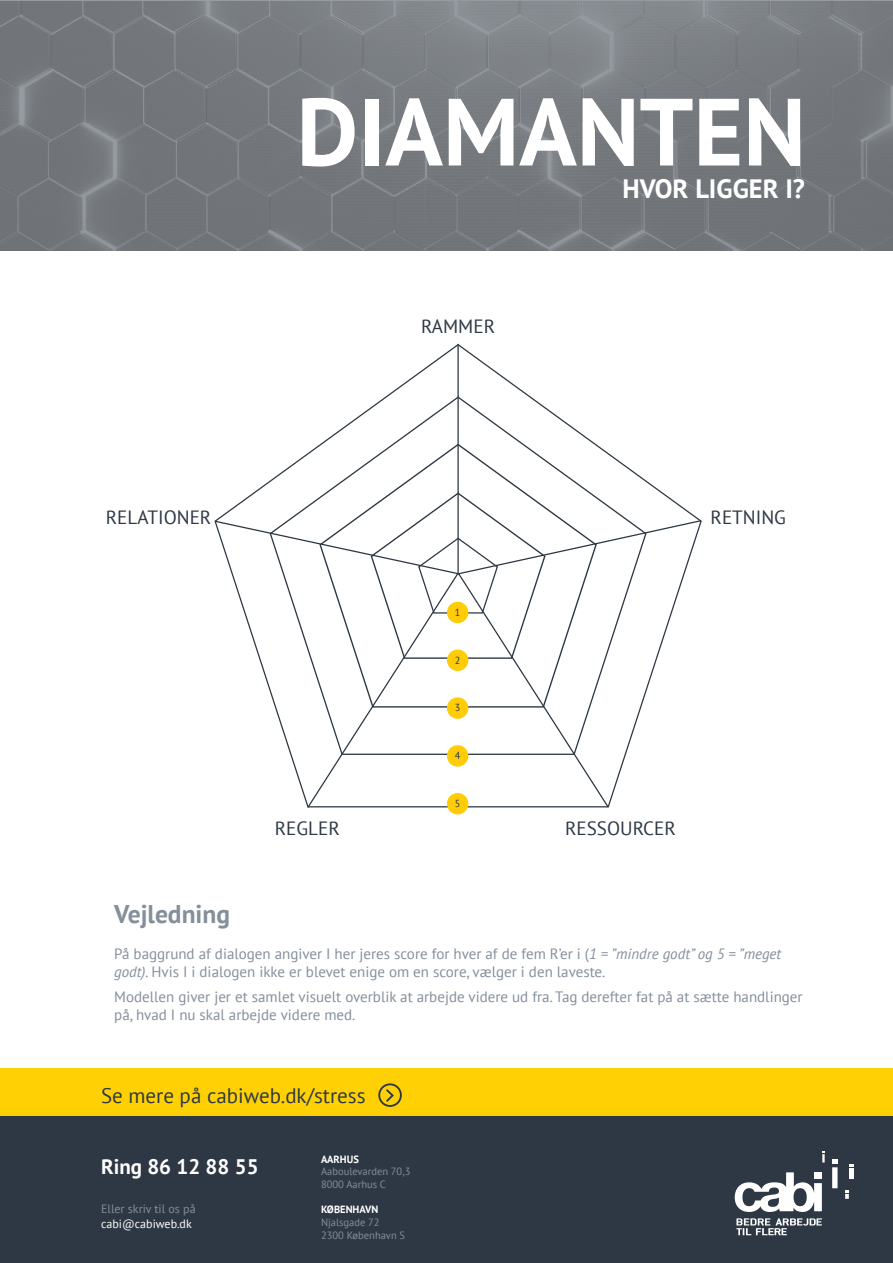
<style>
.page{position:relative;width:893px;height:1263px;background:#fff}
.page>*{position:absolute;margin:0;border:0;box-sizing:border-box;transform-origin:0 0}
.t1{font:700 95.25px "PT Sans";color:#fff}
.t2{font:700 26.55px "PT Sans";color:#fff}
.t3{font:700 25.5px "PT Sans";color:#848f9b}
.t4{font:21px "PT Sans";color:#2d3844}
.t5{font:700 21px "PT Sans";color:#fff}
.t6{font:19.2px "PT Sans";color:#2d3844}
.t7{font:15px/18px "PT Sans";color:#848f9b}
.t8{font:12px "PT Sans";color:#848f9b}
.t9{font:12px "PT Sans";color:#fff}
.t10{font:10.5px/12.6px "PT Sans";color:#848f9b}
.t11{font:700 10.5px "PT Sans";color:#fff}
.t12{font:10.2px "PT Sans";color:#2d3844}
.s1{font-style:italic}
</style>
<div class="page">
<div style="left:0;top:1068px;width:893px;height:66px;background:#ffd105"></div>
<div style="left:0;top:1116px;width:893px;height:147px;background:#2d3844"></div>
<svg style="left:845px;top:1190px;width:4px;height:9px"></svg>
<svg style="left:822px;top:1151px;width:3px;height:11px"></svg>
<svg style="left:850px;top:1164px;width:4px;height:3px"></svg>
<hr style="left:850px;top:1168px;width:4px;height:11px;background:#fff">
<svg style="left:832px;top:1159px;width:5px;height:29px"></svg>
<svg style="left:735px;top:1172px;width:87px;height:40px"></svg>
<svg style="left:736px;top:1218px;width:86px;height:17px"></svg>
<div style="left:378px;top:1083px;width:24px;height:24px;border:2px solid #2d3844;border-radius:50%"></div>
<svg style="left:386px;top:1089px;width:8px;height:13px"></svg>
<svg style="left:0;top:0;width:893px;height:250px;background:#767a7f"></svg>
<svg style="left:269px;top:396px;width:378px;height:87px"></svg>
<svg style="left:319px;top:443px;width:279px;height:49px"></svg>
<hr style="left:457px;top:344px;width:2px;height:231px;background:#2d3844">
<svg style="left:214px;top:492px;width:488px;height:317px"></svg>
<div style="left:447px;top:602px;width:21px;height:21px;background:#ffcc05;border-radius:50%"></div>
<div style="left:447px;top:649px;width:21px;height:22px;background:#ffcc05;border-radius:50%"></div>
<div style="left:447px;top:697px;width:21px;height:22px;background:#ffcc05;border-radius:50%"></div>
<div style="left:447px;top:745px;width:21px;height:22px;background:#ffcc05;border-radius:50%"></div>
<div style="left:447px;top:793px;width:21px;height:21px;background:#ffcc05;border-radius:50%"></div>
<h1 class="t1" style="left:297px;top:69px;width:511px">DIAMANTEN</h1>
<h2 class="t2" style="left:623px;top:171px;width:184px">HVOR LIGGER I?</h2>
<p class="t6" style="left:421px;top:314px;width:76px">RAMMER</p>
<p class="t6" style="left:106px;top:505px;width:107px">RELATIONER</p>
<p class="t12" style="left:455px;top:606px;width:7px">1</p>
<p class="t12" style="left:455px;top:653px;width:7px">2</p>
<p class="t12" style="left:455px;top:701px;width:7px">3</p>
<p class="t12" style="left:455px;top:749px;width:7px">4</p>
<p class="t12" style="left:455px;top:797px;width:7px">5</p>
<p class="t6" style="left:275px;top:816px;width:66px">REGLER</p>
<p class="t6" style="left:565px;top:816px;width:112px">RESSOURCER</p>
<p class="t6" style="left:711px;top:505px;width:77px">RETNING</p>
<h3 class="t3" style="left:114px;top:898px;width:117px">Vejledning</h3>
<p class="t7" style="left:114px;top:945px;width:668px">På baggrund af dialogen angiver I her jeres score for hver af de fem R’er i (<span class="s1">1 = ”mindre godt” og 5 = ”meget godt).</span> Hvis I i dialogen ikke er blevet enige om en score, vælger i den laveste.</p>
<p class="t7" style="left:114px;top:987px;width:690px">Modellen giver jer et samlet visuelt overblik at arbejde videre ud fra. Tag derefter fat på at sætte handlinger på, hvad I nu skal arbejde videre med.</p>
<h3 class="t4" style="left:101px;top:1082px;width:266px">Se mere på cabiweb.dk/stress</h3>
<h3 class="t5" style="left:101px;top:1152px;width:159px">Ring 86 12 88 55</h3>
<p class="t8" style="left:101px;top:1201px;width:96px">Eller skriv til os på</p>
<p class="t9" style="left:101px;top:1216px;width:92px">cabi@cabiweb.dk</p>
<p class="t11" style="left:321px;top:1152px;width:39px">AARHUS</p>
<p class="t10" style="left:321px;top:1165px;width:91px">Aaboulevarden 70,3<br>8000 Aarhus C</p>
<p class="t11" style="left:321px;top:1203px;width:59px">KØBENHAVN</p>
<p class="t10" style="left:321px;top:1216px;width:86px">Njalsgade 72<br>2300 København S</p>
</div>
